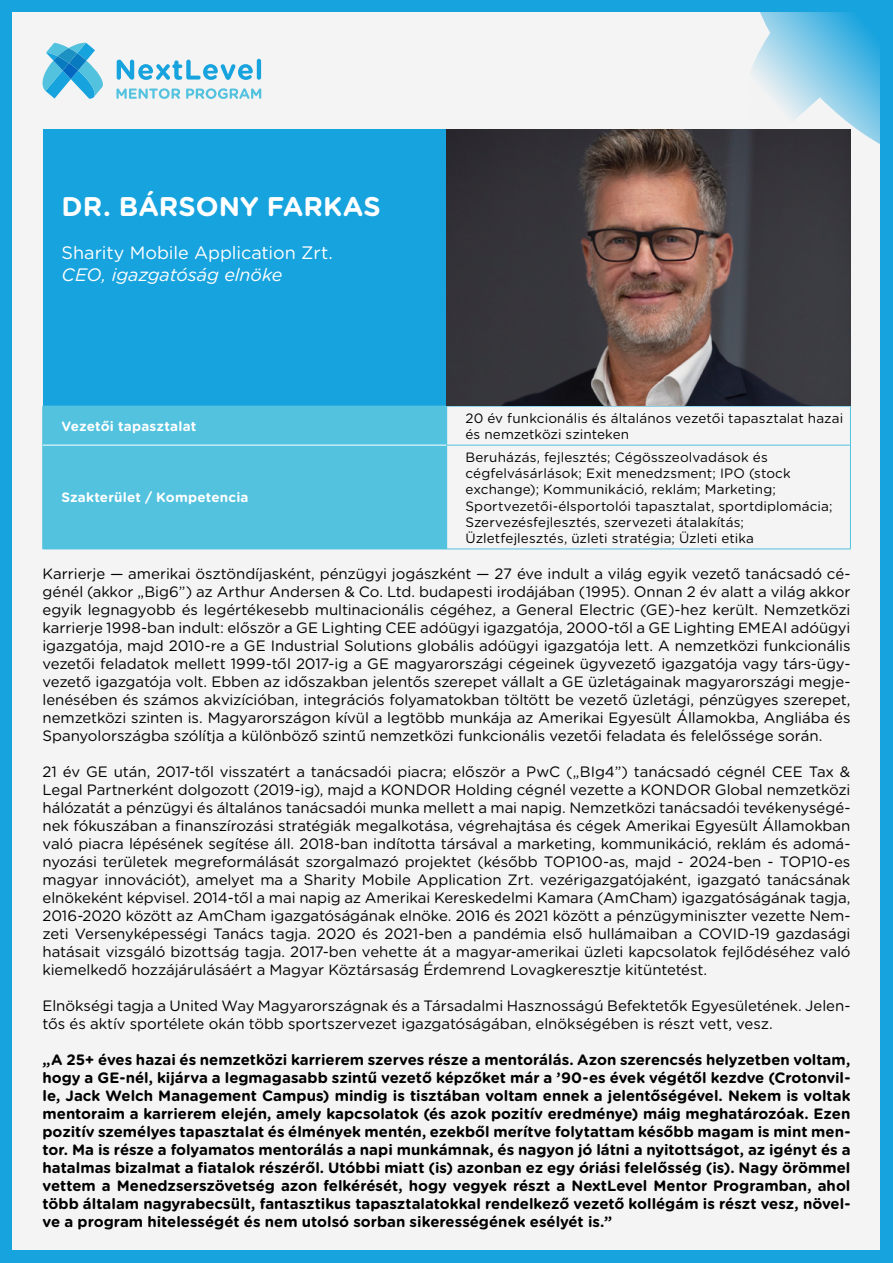
<style>
.page{position:relative;width:893px;height:1263px;background:#17a3de}
.page>*{position:absolute;margin:0;border:0;box-sizing:border-box;transform-origin:0 0}
.t1{font:700 27px "Gotham Rounded";color:#fff}
.t2{font:18px "Gotham Rounded";letter-spacing:-.005em;color:#fff}
.t3{font:italic 18px "Gotham Rounded";letter-spacing:-.005em;color:#fff}
.t4{font:15px/18px "Gotham Rounded";letter-spacing:-.005em;color:#000;text-align:justify}
.t5{font:700 15px/18px "Gotham Rounded";color:#000;text-align:justify}
.t6{font:13.5px/16.2px "Gotham Rounded";letter-spacing:.01em;color:#000}
.t7{font:700 13.5px "Gotham Rounded";letter-spacing:.01em;color:#fff}
</style>
<div class="page">
<div style="left:13px;top:13px;width:867px;height:1237px;background:#f5f4f4"></div>
<svg style="left:736px;top:12px;width:144px;height:165px"></svg>
<svg style="left:116px;top:88px;width:64px;height:11px"></svg>
<svg style="left:186px;top:88px;width:75px;height:11px"></svg>
<svg style="left:117px;top:60px;width:136px;height:20px"></svg>
<hr style="left:257px;top:59px;width:4px;height:21px;background:#17a3de;border-radius:2px">
<svg style="left:42px;top:43px;width:61px;height:56px"></svg>
<div style="left:43px;top:130px;width:403px;height:276px;background:#17a3de"></div>
<div style="left:43px;top:406px;width:404px;height:39px;background:#52c2de"></div>
<div style="left:43px;top:445px;width:404px;height:104px;background:#52c2de"></div>
<hr style="left:42px;top:406px;width:1px;height:39px;background:#52c2de">
<hr style="left:850px;top:406px;width:1px;height:39px;background:#52c2de">
<hr style="left:42px;top:445px;width:1px;height:104px;background:#52c2de">
<hr style="left:850px;top:445px;width:1px;height:104px;background:#52c2de">
<hr style="left:43px;top:549px;width:404px;height:1px;background:#52c2de">
<hr style="left:447px;top:549px;width:404px;height:1px;background:#52c2de">
<hr style="left:447px;top:406px;width:404px;height:1px;background:#52c2de">
<hr style="left:447px;top:445px;width:403px;height:1px;background:#52c2de">
<hr style="left:43px;top:445px;width:403px;height:1px;background:#fff">
<img style="left:446px;top:130px;width:404px;height:276px">
<h1 class="t1" style="left:62px;top:187px;width:321px">DR. BÁRSONY FARKAS</h1>
<p class="t2" style="left:62px;top:241px;width:273px">Sharity Mobile Application Zrt.</p>
<p class="t3" style="left:62px;top:262px;width:222px">CEO, igazgatóság elnöke</p>
<p class="t7" style="left:61px;top:416px;width:136px">Vezetői tapasztalat</p>
<p class="t6" style="left:465px;top:409px;width:379px">20 év funkcionális és általános vezetői tapasztalat hazai és nemzetközi szinteken</p>
<p class="t7" style="left:61px;top:488px;width:189px">Szakterület / Kompetencia</p>
<p class="t6" style="left:465px;top:448px;width:369px">Beruházás, fejlesztés; Cégösszeolvadások és cégfelvásárlások; Exit menedzsment; IPO (stock exchange); Kommunikáció, reklám; Marketing; Sportvezetői-élsportolói tapasztalat, sportdiplomácia; Szervezésfejlesztés, szervezeti átalakítás; Üzletfejlesztés, üzleti stratégia; Üzleti etika</p>
<p class="t4" style="left:43px;top:564px;width:809px">Karrierje — amerikai ösztöndíjasként, pénzügyi jogászként — 27 éve indult a világ egyik vezető tanácsadó cé&shy;génél (akkor „Big6”) az Arthur Andersen &amp; Co. Ltd. budapesti irodájában (1995). Onnan 2 év alatt a világ akkor egyik legnagyobb és legértékesebb multinacionális cégéhez, a General Electric (GE)-hez került. Nemzetközi karrierje 1998-ban indult: először a GE Lighting CEE adóügyi igazgatója, 2000-től a GE Lighting EMEAI adóügyi igazgatója, majd 2010-re a GE Industrial Solutions globális adóügyi igazgatója lett. A nemzetközi funkcionális vezetői feladatok mellett 1999-től 2017-ig a GE magyarországi cégeinek ügyvezető igazgatója vagy társ-ügy&shy;vezető igazgatója volt. Ebben az időszakban jelentős szerepet vállalt a GE üzletágainak magyarországi megje&shy;lenésében és számos akvizícióban, integrációs folyamatokban töltött be vezető üzletági, pénzügyes szerepet, nemzetközi szinten is. Magyarországon kívül a legtöbb munkája az Amerikai Egyesült Államokba, Angliába és Spanyolországba szólítja a különböző szintű nemzetközi funkcionális vezetői feladata és felelőssége során.</p>
<p class="t4" style="left:43px;top:762px;width:809px">21 év GE után, 2017-től visszatért a tanácsadói piacra; először a PwC („BIg4”) tanácsadó cégnél CEE Tax &amp; Legal Partnerként dolgozott (2019-ig), majd a KONDOR Holding cégnél vezette a KONDOR Global nemzetközi hálózatát a pénzügyi és általános tanácsadói munka mellett a mai napig. Nemzetközi tanácsadói tevékenységé&shy;nek fókuszában a finanszírozási stratégiák megalkotása, végrehajtása és cégek Amerikai Egyesült Államokban való piacra lépésének segítése áll. 2018-ban indította társával a marketing, kommunikáció, reklám és adomá&shy;nyozási területek megreformálását szorgalmazó projektet (később TOP100-as, majd - 2024-ben - TOP10-es magyar innovációt), amelyet ma a Sharity Mobile Application Zrt. vezérigazgatójaként, igazgató tanácsának elnökeként képvisel. 2014-től a mai napig az Amerikai Kereskedelmi Kamara (AmCham) igazgatóságának tagja, 2016-2020 között az AmCham igazgatóságának elnöke. 2016 és 2021 között a pénzügyminiszter vezette Nem&shy;zeti Versenyképességi Tanács tagja. 2020 és 2021-ben a pandémia első hullámaiban a COVID-19 gazdasági hatásait vizsgáló bizottság tagja. 2017-ben vehette át a magyar-amerikai üzleti kapcsolatok fejlődéséhez való kiemelkedő hozzájárulásáért a Magyar Köztársaság Érdemrend Lovagkeresztje kitüntetést.</p>
<p class="t4" style="left:43px;top:996px;width:809px">Elnökségi tagja a United Way Magyarországnak és a Társadalmi Hasznosságú Befektetők Egyesületének. Jelen&shy;tős és aktív sportélete okán több sportszervezet igazgatóságában, elnökségében is részt vett, vesz.</p>
<p class="t5" style="left:43px;top:1050px;width:809px">„A 25+ éves hazai és nemzetközi karrierem szerves része a mentorálás. Azon szerencsés helyzetben voltam, hogy a GE-nél, kijárva a legmagasabb szintű vezető képzőket már a ’90-es évek végétől kezdve (Crotonvil&shy;le, Jack Welch Management Campus) mindig is tisztában voltam ennek a jelentőségével. Nekem is voltak mentoraim a karrierem elején, amely kapcsolatok (és azok pozitív eredménye) máig meghatározóak. Ezen pozitív személyes tapasztalat és élmények mentén, ezekből merítve folytattam később magam is mint men&shy;tor. Ma is része a folyamatos mentorálás a napi munkámnak, és nagyon jó látni a nyitottságot, az igényt és a hatalmas bizalmat a fiatalok részéről. Utóbbi miatt (is) azonban ez egy óriási felelősség (is). Nagy örömmel vettem a Menedzserszövetség azon felkérését, hogy vegyek részt a NextLevel Mentor Programban, ahol több általam nagyrabecsült, fantasztikus tapasztalatokkal rendelkező vezető kollégám is részt vesz, növel&shy;ve a program hitelességét és nem utolsó sorban sikerességének esélyét is.”</p>
</div>
